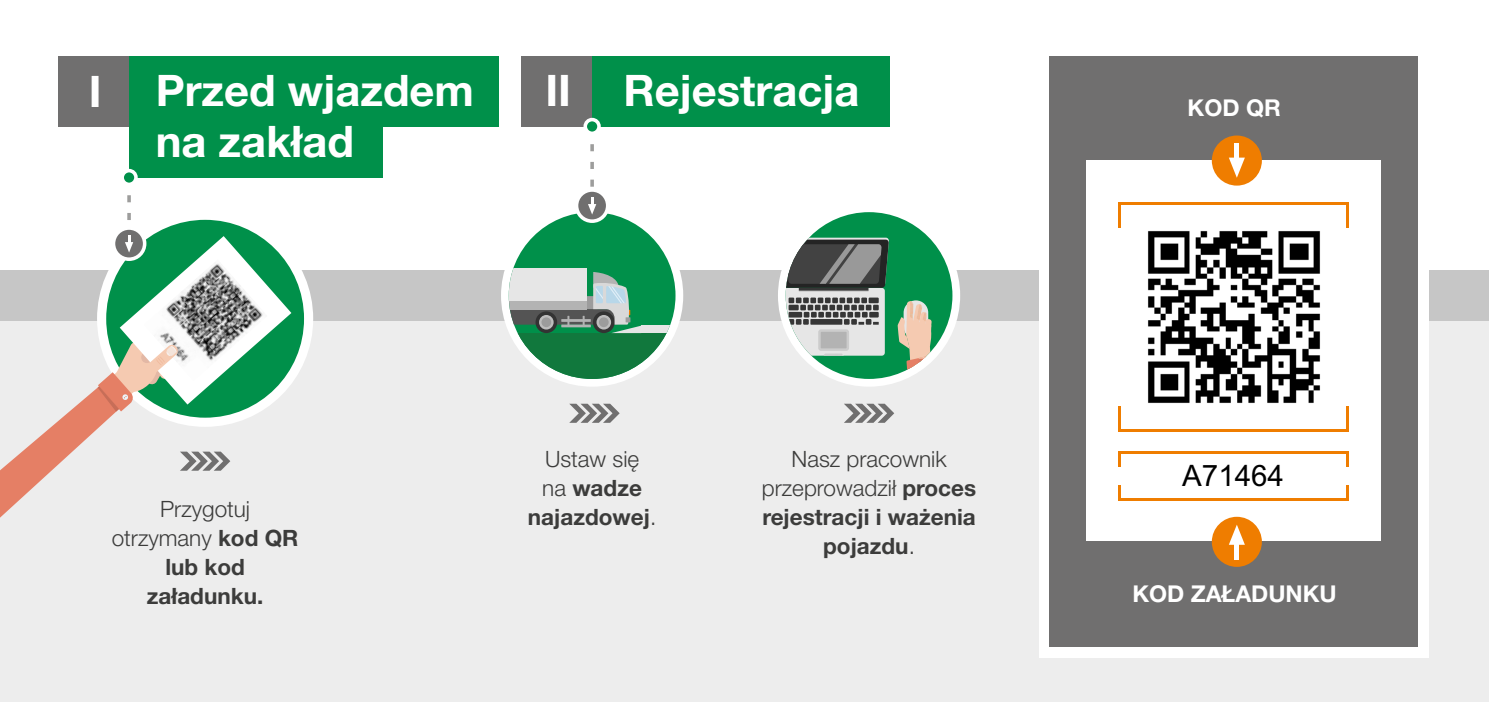
<style>
.page{position:relative;width:1489px;height:702px;background:#fff}
.page>*{position:absolute;margin:0;border:0;box-sizing:border-box;transform-origin:0 0}
.t1{font:700 43.5px "Helvetica Neue";color:#fff}
.t2{font:29.5px "Arial";color:#000}
.t3{font:700 23.25px "Helvetica Neue";color:#fff}
.t4{font:700 22.5px/29.2px "Helvetica Neue";color:#3c3c3b;text-align:center}
.t5{font:300 22.5px/28.8px "Helvetica Neue CE";letter-spacing:-2.315em;color:#3c3c3b;text-align:center}
.t6{font:300 22.5px/28.8px "Helvetica Neue CE";letter-spacing:-2.455em;color:#3c3c3b}
.t7{font:300 22.5px "Helvetica Neue CE";letter-spacing:-2.405em;color:#3c3c3b}
.s1{font-family:"Helvetica Neue";font-weight:700}
.s2{font-weight:300}
.s3{font-family:"Helvetica Neue CE";font-weight:300}
</style>
<div class="page">
<div style="left:0;top:295px;width:1488px;height:407px;background:#ededed"></div>
<div style="left:0;top:269px;width:1488px;height:51px;background:#c6c6c6"></div>
<div style="left:97px;top:211px;width:216px;height:216px;background:#fff;border-radius:50%"></div>
<div style="left:106px;top:220px;width:198px;height:197px;background:#00904a;border-radius:50%"></div>
<div style="left:778px;top:204px;width:182px;height:182px;background:#fff;border-radius:50%"></div>
<div style="left:785px;top:212px;width:167px;height:167px;background:#00904a;border-radius:50%"></div>
<svg style="left:785px;top:238px;width:104px;height:117px;background:#8e9390"></svg>
<svg style="left:903px;top:300px;width:25px;height:39px"></svg>
<svg style="left:897px;top:304px;width:37px;height:75px"></svg>
<img style="left:911px;top:369px;width:21px;height:2px">
<div style="left:501px;top:204px;width:182px;height:182px;background:#fff;border-radius:50%"></div>
<div style="left:508px;top:212px;width:167px;height:167px;background:#00904a;border-radius:50%"></div>
<svg style="left:509px;top:333px;width:166px;height:46px;fill:#11783d"></svg>
<div style="left:508px;top:268px;width:79px;height:33px;background:#e6e6e6"></div>
<svg style="left:641px;top:325px;width:29px;height:8px"></svg>
<svg style="left:508px;top:272px;width:133px;height:61px"></svg>
<div style="left:592px;top:56px;width:297px;height:70px;background:#00904a"></div>
<div style="left:521px;top:56px;width:71px;height:70px;background:#706f6f"></div>
<div style="left:1038px;top:62px;width:390px;height:595px;background:#fff"></div>
<div style="left:1049px;top:56px;width:368px;height:590px;background:#706f6f"></div>
<div style="left:576px;top:190px;width:31px;height:31px;background:#706f6f;border-radius:50%"></div>
<div style="left:574px;top:188px;width:35px;height:35px;border:4px solid #fff;border-radius:50%"></div>
<svg style="left:588px;top:144px;width:8px;height:70px"></svg>
<div style="left:585px;top:120px;width:14px;height:13px;background:#00904a;border-radius:50%"></div>
<div style="left:583px;top:118px;width:17px;height:17px;border:4px solid #fff;border-radius:50%"></div>
<div style="left:129px;top:56px;width:369px;height:70px;background:#00904a"></div>
<div style="left:58px;top:56px;width:71px;height:70px;background:#706f6f"></div>
<div style="left:129px;top:122px;width:254px;height:55px;background:#00904a"></div>
<div style="left:122px;top:171px;width:14px;height:13px;background:#00904a;border-radius:50%"></div>
<div style="left:120px;top:169px;width:18px;height:17px;border:4px solid #fff;border-radius:50%"></div>
<div style="left:1086px;top:160px;width:294px;height:381px;background:#fff"></div>
<div style="left:1211px;top:516px;width:50px;height:51px;background:#ef7d00;border-radius:50%"></div>
<hr style="left:1234px;top:540px;width:4px;height:19px;background:#fff">
<svg style="left:1229px;top:524px;width:15px;height:20px"></svg>
<div style="left:1211px;top:135px;width:50px;height:50px;background:#ef7d00;border-radius:50%"></div>
<hr style="left:1234px;top:143px;width:4px;height:19px;background:#fff">
<svg style="left:1229px;top:158px;width:15px;height:20px"></svg>
<hr style="left:1118px;top:202px;width:230px;height:2px;background:#ef7d00">
<hr style="left:1346px;top:202px;width:2px;height:25px;background:#ef7d00">
<hr style="left:1118px;top:202px;width:2px;height:25px;background:#ef7d00">
<hr style="left:1118px;top:429px;width:230px;height:3px;background:#ef7d00">
<hr style="left:1118px;top:406px;width:2px;height:26px;background:#ef7d00">
<hr style="left:1346px;top:406px;width:2px;height:26px;background:#ef7d00">
<hr style="left:1118px;top:498px;width:230px;height:2px;background:#ef7d00">
<svg style="left:1118px;top:485px;width:2px;height:13px"></svg>
<svg style="left:1346px;top:485px;width:2px;height:13px"></svg>
<hr style="left:1118px;top:451px;width:230px;height:3px;background:#ef7d00">
<svg style="left:1118px;top:454px;width:2px;height:12px"></svg>
<svg style="left:1346px;top:454px;width:2px;height:12px"></svg>
<svg style="left:569px;top:403px;width:50px;height:20px"></svg>
<svg style="left:844px;top:403px;width:50px;height:20px"></svg>
<svg style="left:0;top:177px;width:291px;height:341px"></svg>
<img style="left:1148px;top:231px;width:172px;height:172px">
<h1 class="t1" style="left:89px;top:63px;width:387px">I Przed wjazdem</h1>
<h1 class="t1" style="left:545px;top:63px;width:316px">II Rejestracja</h1>
<h1 class="t1" style="left:156px;top:114px;width:200px">na zakład</h1>
<p class="t6" style="left:124px;top:494px;width:184px;text-indent:36px">Przygot uj trzymany<span class="s1">kod Q R</span></p>
<p class="t4" style="left:147px;top:551px;width:118px">lub kod załadunku.</p>
<p class="t5" style="left:112px;top:523px;width:77px">o</p>
<p class="t5" style="left:545px;top:444px;width:94px">U a</p>
<p class="t5" style="left:791px;top:444px;width:175px;text-align:left">No ep i</p>
<p class="t5" style="left:846px;top:444px;width:158px">p ik</p>
<p class="t7" style="left:560px;top:445px;width:131px">stawsię</p>
<p class="t4" style="left:528px;top:472px;width:130px;text-align:left;text-indent:44px">wadze najazdowej<span class="s2">.</span></p>
<p class="t5" style="left:761px;top:473px;width:216px">prz a<span class="s1">oces</span></p>
<p class="t5" style="left:807px;top:444px;width:142px">ac rd</p>
<p class="t5" style="left:819px;top:444px;width:66px">s</p>
<p class="t4" style="left:823px;top:472px;width:103px"><span class="s3">o</span>pr</p>
<p class="t5" style="left:859px;top:444px;width:44px">r</p>
<p class="t5" style="left:866px;top:444px;width:75px">a z</p>
<p class="t5" style="left:919px;top:444px;width:74px">n</p>
<p class="t5" style="left:829px;top:444px;width:174px;text-align:left">z w w</p>
<p class="t5" style="left:892px;top:473px;width:13px">ł</p>
<p class="t5" style="left:542px;top:473px;width:74px">n</p>
<p class="t4" style="left:762px;top:501px;width:215px">rejestracji i ważenia pojazdu<span class="s2">.</span></p>
<p class="t3" style="left:1187px;top:93px;width:95px">KOD QR</p>
<h2 class="t2" style="left:1182px;top:455px;width:103px">A71464</h2>
<p class="t3" style="left:1132px;top:579px;width:206px">KOD ZAŁADUNKU</p>
</div>
